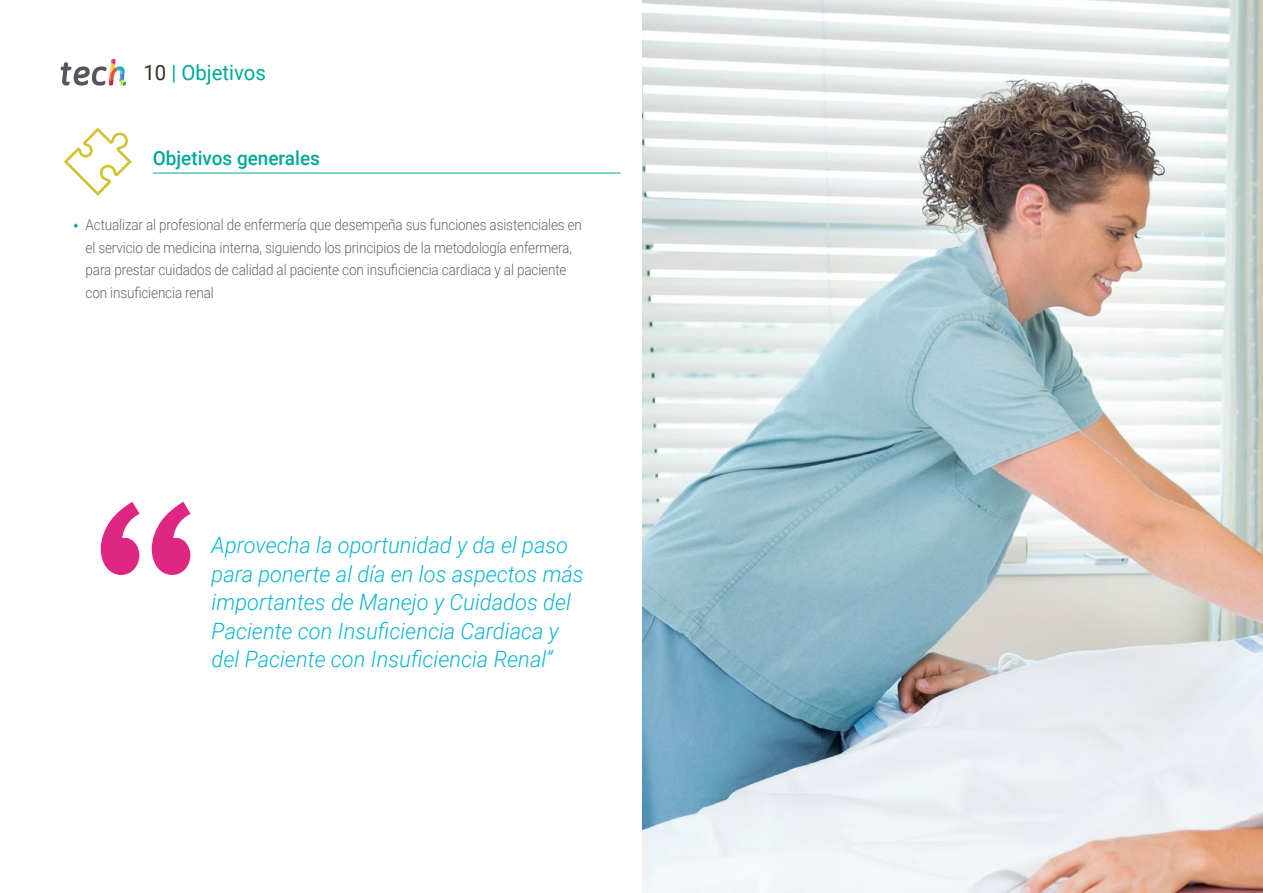
<style>
.page{position:relative;width:1263px;height:893px;background:#fff}
.page>*{position:absolute;margin:0;border:0;box-sizing:border-box;transform-origin:0 0}
.t1{font:italic 300 22.5px/28.5px "Roboto";color:#0fb6cf}
.t2{font:21px "Roboto";color:#00a996}
.t3{font:500 19.5px "Roboto";color:#00a996}
.t4{font:300 15px/22.5px "Roboto";letter-spacing:-.01em;color:#61646a;scale:.9 1}
.s1{color:#312e20}
</style>
<div class="page">
<hr style="left:153px;top:173px;width:468px;height:1px;background:#00a996">
<svg style="left:64px;top:128px;width:68px;height:68px"></svg>
<img style="left:642px;top:0;width:621px;height:893px">
<svg style="left:61px;top:59px;width:65px;height:27px"></svg>
<svg style="left:101px;top:502px;width:90px;height:73px"></svg>
<h2 class="t2" style="left:144px;top:57px;width:124px"><span class="s1">10</span> | Objetivos</h2>
<h3 class="t3" style="left:153px;top:144px;width:169px">Objetivos generales</h3>
<p class="t4" style="left:86px;top:213px;width:553px">Actualizar al profesional de enfermería que desempeña sus funciones asistenciales en el servicio de medicina interna, siguiendo los principios de la metodología enfermera, para prestar cuidados de calidad al paciente con insuficiencia cardiaca y al paciente con insuficiencia renal</p>
<h1 class="t1" style="left:212px;top:530px;width:374px">Aprovecha la oportunidad y da el paso para ponerte al día en los aspectos más importantes de Manejo y Cuidados del Paciente con Insuficiencia Cardiaca y del Paciente con Insuficiencia Renal”</h1>
</div>
